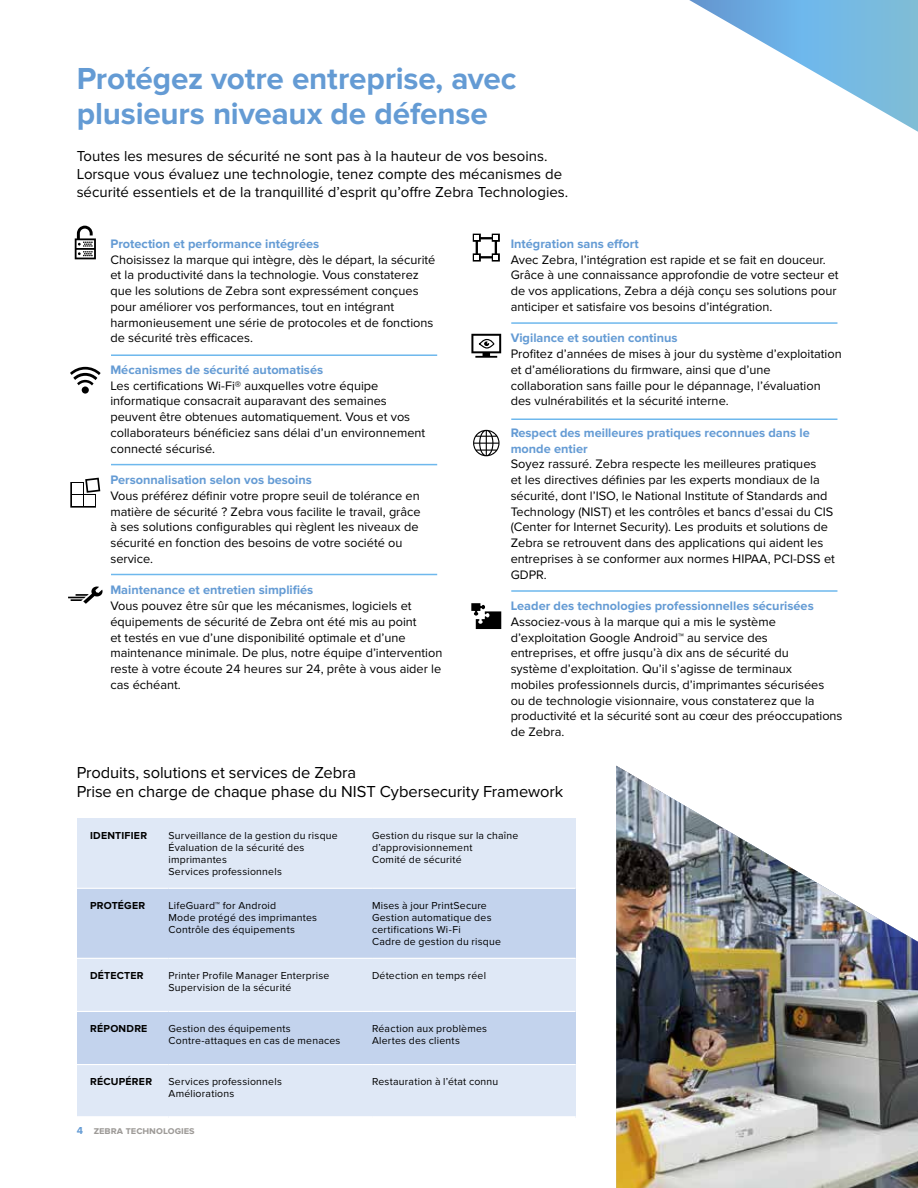
<style>
.page{position:relative;width:918px;height:1188px;background:#fff}
.page>*{position:absolute;margin:0;border:0;box-sizing:border-box;transform-origin:0 0}
.t1{font:700 31.5px/34.5px "Proxima Nova";letter-spacing:-.005em;color:#649bd4}
.t2{font:16.5px/19.5px "Proxima Nova";letter-spacing:-.005em;color:#000}
.t3{font:15px/18px "Proxima Nova";color:#000}
.t4{font:12.75px/15.8px "Proxima Nova";color:#000}
.t5{font:700 12.75px/15.8px "Proxima Nova";color:#649bd4}
.t6{font:10.5px/12px "Proxima Nova";letter-spacing:.02em;color:#000}
.t7{font:700 10.5px "Proxima Nova";letter-spacing:.02em;color:#000}
.t8{font:700 10.5px "Proxima Nova";color:#9e9b98}
.s1{color:#649bd4}
</style>
<div class="page">
<svg style="left:689px;top:0;width:229px;height:132px"></svg>
<div style="left:77px;top:818px;width:91px;height:70px;background:#dfe8f6"></div>
<div style="left:168px;top:818px;width:204px;height:70px;background:#dfe8f6"></div>
<div style="left:372px;top:818px;width:204px;height:70px;background:#dfe8f6"></div>
<div style="left:77px;top:888px;width:91px;height:70px;background:#c3d3ed"></div>
<div style="left:168px;top:888px;width:204px;height:70px;background:#c3d3ed"></div>
<div style="left:372px;top:888px;width:204px;height:70px;background:#c3d3ed"></div>
<div style="left:77px;top:958px;width:91px;height:53px;background:#dfe8f6"></div>
<div style="left:168px;top:958px;width:204px;height:53px;background:#dfe8f6"></div>
<div style="left:372px;top:958px;width:204px;height:53px;background:#dfe8f6"></div>
<div style="left:77px;top:1011px;width:91px;height:54px;background:#c3d3ed"></div>
<div style="left:168px;top:1011px;width:204px;height:54px;background:#c3d3ed"></div>
<div style="left:372px;top:1011px;width:204px;height:54px;background:#c3d3ed"></div>
<div style="left:77px;top:1065px;width:91px;height:53px;background:#dfe8f6"></div>
<div style="left:168px;top:1065px;width:204px;height:53px;background:#dfe8f6"></div>
<div style="left:372px;top:1065px;width:204px;height:53px;background:#dfe8f6"></div>
<hr style="left:77px;top:1116px;width:91px;height:3px;background:#fff">
<hr style="left:168px;top:1116px;width:204px;height:3px;background:#fff">
<hr style="left:372px;top:1116px;width:204px;height:3px;background:#fff">
<hr style="left:77px;top:888px;width:91px;height:1px;background:#fff">
<hr style="left:168px;top:888px;width:204px;height:1px;background:#fff">
<hr style="left:372px;top:888px;width:204px;height:1px;background:#fff">
<hr style="left:77px;top:958px;width:91px;height:1px;background:#fff">
<hr style="left:168px;top:958px;width:204px;height:1px;background:#fff">
<hr style="left:372px;top:958px;width:204px;height:1px;background:#fff">
<hr style="left:77px;top:1011px;width:91px;height:1px;background:#fff">
<hr style="left:168px;top:1011px;width:204px;height:1px;background:#fff">
<hr style="left:372px;top:1011px;width:204px;height:1px;background:#fff">
<hr style="left:77px;top:1064px;width:91px;height:1px;background:#fff">
<hr style="left:168px;top:1064px;width:204px;height:1px;background:#fff">
<hr style="left:372px;top:1064px;width:204px;height:1px;background:#fff">
<hr style="left:111px;top:354px;width:326px;height:2px;background:#6eb8ed">
<hr style="left:111px;top:464px;width:326px;height:1px;background:#6eb8ed">
<hr style="left:111px;top:574px;width:326px;height:1px;background:#6eb8ed">
<hr style="left:511px;top:590px;width:326px;height:2px;background:#6eb8ed">
<hr style="left:511px;top:418px;width:326px;height:2px;background:#6eb8ed">
<hr style="left:511px;top:322px;width:326px;height:2px;background:#6eb8ed">
<svg style="left:75px;top:226px;width:21px;height:33px"></svg>
<svg style="left:70px;top:367px;width:31px;height:27px"></svg>
<svg style="left:70px;top:478px;width:30px;height:30px"></svg>
<svg style="left:473px;top:234px;width:27px;height:28px"></svg>
<svg style="left:68px;top:586px;width:35px;height:18px"></svg>
<svg style="left:471px;top:334px;width:30px;height:24px"></svg>
<svg style="left:473px;top:430px;width:27px;height:26px"></svg>
<svg style="left:471px;top:603px;width:30px;height:26px"></svg>
<img style="left:616px;top:766px;width:302px;height:422px">
<h1 class="t1" style="left:77px;top:62px;width:441px">Protégez votre entreprise, avec plusieurs niveaux de défense</h1>
<p class="t3" style="left:77px;top:147px;width:493px">Toutes les mesures de sécurité ne sont pas à la hauteur de vos besoins.<br>Lorsque vous évaluez une technologie, tenez compte des mécanismes de sécurité essentiels et de la tranquillité d’esprit qu’offre Zebra Technologies.</p>
<p class="t5" style="left:110px;top:236px;width:210px">Protection et performance intégrées</p>
<p class="t4" style="left:110px;top:252px;width:327px">Choisissez la marque qui intègre, dès le départ, la sécurité et la productivité dans la technologie. Vous constaterez que les solutions de Zebra sont expressément conçues pour améliorer vos performances, tout en intégrant harmonieusement une série de protocoles et de fonctions de sécurité très efficaces.</p>
<p class="t5" style="left:110px;top:362px;width:214px">Mécanismes de sécurité automatisés</p>
<p class="t4" style="left:110px;top:378px;width:316px">Les certifications Wi-Fi® auxquelles votre équipe informatique consacrait auparavant des semaines peuvent être obtenues automatiquement. Vous et vos collaborateurs bénéficiez sans délai d’un environnement connecté sécurisé.</p>
<p class="t5" style="left:110px;top:472px;width:203px">Personnalisation selon vos besoins</p>
<p class="t4" style="left:110px;top:488px;width:312px">Vous préférez définir votre propre seuil de tolérance en matière de sécurité ? Zebra vous facilite le travail, grâce à ses solutions configurables qui règlent les niveaux de sécurité en fonction des besoins de votre société ou service.</p>
<p class="t5" style="left:110px;top:583px;width:204px">Maintenance et entretien simplifiés</p>
<p class="t4" style="left:110px;top:598px;width:333px">Vous pouvez être sûr que les mécanismes, logiciels et équipements de sécurité de Zebra ont été mis au point<br>et testés en vue d’une disponibilité optimale et d’une maintenance minimale. De plus, notre équipe d’intervention reste à votre écoute 24 heures sur 24, prête à vous aider le cas échéant.</p>
<p class="t5" style="left:511px;top:236px;width:130px">Intégration sans effort</p>
<p class="t4" style="left:511px;top:252px;width:329px">Avec Zebra, l’intégration est rapide et se fait en douceur.<br>Grâce à une connaissance approfondie de votre secteur et de vos applications, Zebra a déjà conçu ses solutions pour anticiper et satisfaire vos besoins d’intégration.</p>
<p class="t5" style="left:511px;top:331px;width:168px">Vigilance et soutien continus</p>
<p class="t4" style="left:511px;top:346px;width:333px">Profitez d’années de mises à jour du système d’exploitation et d’améliorations du firmware, ainsi que d’une collaboration sans faille pour le dépannage, l’évaluation des vulnérabilités et la sécurité interne.</p>
<p class="t5" style="left:511px;top:425px;width:301px">Respect des meilleures pratiques reconnues dans le monde entier</p>
<p class="t4" style="left:511px;top:456px;width:326px">Soyez rassuré. Zebra respecte les meilleures pratiques<br>et les directives définies par les experts mondiaux de la sécurité, dont l’ISO, le National Institute of Standards and Technology (NIST) et les contrôles et bancs d’essai du CIS (Center for Internet Security). Les produits et solutions de Zebra se retrouvent dans des applications qui aident les entreprises à se conformer aux normes HIPAA, PCI-DSS et GDPR.</p>
<p class="t5" style="left:511px;top:598px;width:305px">Leader des technologies professionnelles sécurisées</p>
<p class="t4" style="left:511px;top:614px;width:333px">Associez-vous à la marque qui a mis le système d’exploitation Google Android™ au service des<br>entreprises, et offre jusqu’à dix ans de sécurité du<br>système d’exploitation. Qu’il s’agisse de terminaux<br>mobiles professionnels durcis, d’imprimantes sécurisées<br>ou de technologie visionnaire, vous constaterez que la productivité et la sécurité sont au cœur des préoccupations de Zebra.</p>
<p class="t2" style="left:77px;top:763px;width:488px">Produits, solutions et services de Zebra<br>Prise en charge de chaque phase du NIST Cybersecurity Framework</p>
<p class="t7" style="left:90px;top:829px;width:58px">IDENTIFIER</p>
<p class="t6" style="left:168px;top:829px;width:171px">Surveillance de la gestion du risque<br>Évaluation de la sécurité des imprimantes<br>Services professionnels</p>
<p class="t6" style="left:372px;top:829px;width:148px">Gestion du risque sur la chaîne d’approvisionnement<br>Comité de sécurité</p>
<p class="t7" style="left:90px;top:899px;width:57px">PROTÉGER</p>
<p class="t6" style="left:168px;top:899px;width:150px">LifeGuard™ for Android<br>Mode protégé des imprimantes<br>Contrôle des équipements</p>
<p class="t6" style="left:372px;top:899px;width:131px">Mises à jour PrintSecure<br>Gestion automatique des certifications Wi-Fi<br>Cadre de gestion du risque</p>
<p class="t7" style="left:90px;top:969px;width:55px">DÉTECTER</p>
<p class="t6" style="left:168px;top:969px;width:162px">Printer Profile Manager Enterprise<br>Supervision de la sécurité</p>
<p class="t6" style="left:372px;top:969px;width:116px">Détection en temps réel</p>
<p class="t7" style="left:90px;top:1022px;width:59px">RÉPONDRE</p>
<p class="t6" style="left:168px;top:1023px;width:173px">Gestion des équipements<br>Contre-attaques en cas de menaces</p>
<p class="t6" style="left:372px;top:1023px;width:117px">Réaction aux problèmes<br>Alertes des clients</p>
<p class="t7" style="left:90px;top:1076px;width:63px">RÉCUPÉRER</p>
<p class="t6" style="left:168px;top:1076px;width:115px">Services professionnels<br>Améliorations</p>
<p class="t6" style="left:372px;top:1076px;width:128px">Restauration à l’état connu</p>
<p class="t8" style="left:77px;top:1124px;width:120px"><span class="s1">4</span> zebra technologies</p>
</div>
